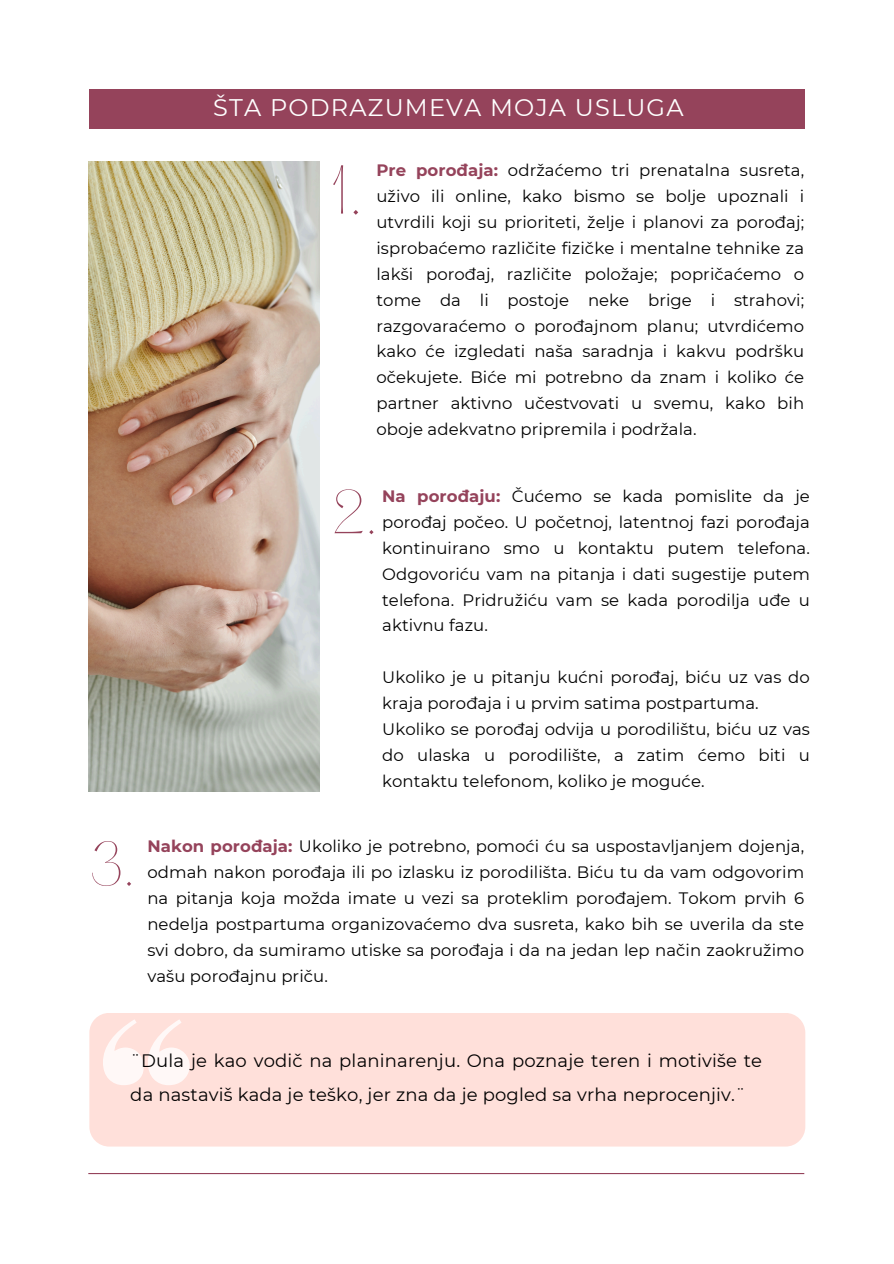
<style>
.page{position:relative;width:894px;height:1264px;background:#fff}
.page>*{position:absolute;margin:0;border:0;box-sizing:border-box;transform-origin:0 0}
.t1{font:200 60.3px "Hatton";color:#95435b}
.t2{font:200 53.55px "Hatton";color:#95435b}
.t3{font:24px "Montserrat";letter-spacing:.05em;color:#fff}
.t4{font:18px/33.8px "Montserrat";letter-spacing:.01em;color:#000}
.t5{font:16.5px/25.8px "Montserrat";letter-spacing:.005em;color:#000;text-align:justify}
.s1{font-weight:700;color:#95435b}
</style>
<div class="page">
<img style="left:88px;top:161px;width:231px;height:630px">
<hr style="left:88px;top:1172px;width:716px;height:2px;background:#95435b">
<div style="left:89px;top:1012px;width:716px;height:134px;background:#ffe0da;border-radius:20px"></div>
<svg style="left:103px;top:1019px;width:87px;height:66px"></svg>
<div style="left:89px;top:89px;width:716px;height:40px;background:#95435b"></div>
<p class="t3" style="left:213px;top:93px;width:471px">ŠTA PODRAZUMEVA MOJA USLUGA</p>
<h1 class="t1" style="left:331px;top:162px;width:33px">1.</h1>
<h3 class="t5" style="left:376px;top:157px;width:429px"><span class="s1">Pre porođaja:</span> održaćemo tri prenatalna susreta, uživo ili online, kako bismo se bolje upoznali i utvrdili koji su prioriteti, želje i planovi za porođaj; isprobaćemo različite fizičke i mentalne tehnike za lakši porođaj, različite položaje; popričaćemo o tome da li postoje neke brige i strahovi; razgovaraćemo o porođajnom planu; utvrdićemo kako će izgledati naša saradnja i kakvu podršku očekujete. Biće mi potrebno da znam i koliko će partner aktivno učestvovati u svemu, kako bih oboje adekvatno pripremila i podržala.</h3>
<p class="t2" style="left:331px;top:487px;width:48px">2.</p>
<p class="t5" style="left:382px;top:483px;width:429px"><span class="s1">Na porođaju:</span> Čućemo se kada pomislite da je porođaj počeo. U početnoj, latentnoj fazi porođaja kontinuirano smo u kontaktu putem telefona.<br>Odgovoriću vam na pitanja i dati sugestije putem telefona. Pridružiću vam se kada porodilja uđe u aktivnu fazu.</p>
<h2 class="t5" style="left:382px;top:664px;width:429px">Ukoliko je u pitanju kućni porođaj, biću uz vas do kraja porođaja i u prvim satima postpartuma.</h2>
<p class="t5" style="left:382px;top:716px;width:429px">Ukoliko se porođaj odvija u porodilištu, biću uz vas do ulaska u porodilište, a zatim ćemo biti u kontaktu telefonom, koliko je moguće.</p>
<p class="t2" style="left:89px;top:838px;width:47px">3.</p>
<p class="t5" style="left:147px;top:833px;width:658px"><span class="s1">Nakon porođaja:</span> Ukoliko je potrebno, pomoći ću sa uspostavljanjem dojenja, odmah nakon porođaja ili po izlasku iz porodilišta. Biću tu da vam odgovorim na pitanja koja možda imate u vezi sa proteklim porođajem. Tokom prvih 6 nedelja postpartuma organizovaćemo dva susreta, kako bih se uverila da ste svi dobro, da sumiramo utiske sa porođaja i da na jedan lep način zaokružimo vašu porođajnu priču.</p>
<h2 class="t4" style="left:130px;top:1044px;width:633px">¨Dula je kao vodič na planinarenju. Ona poznaje teren i motiviše te da nastaviš kada je teško, jer zna da je pogled sa vrha neprocenjiv.¨</h2>
</div>
